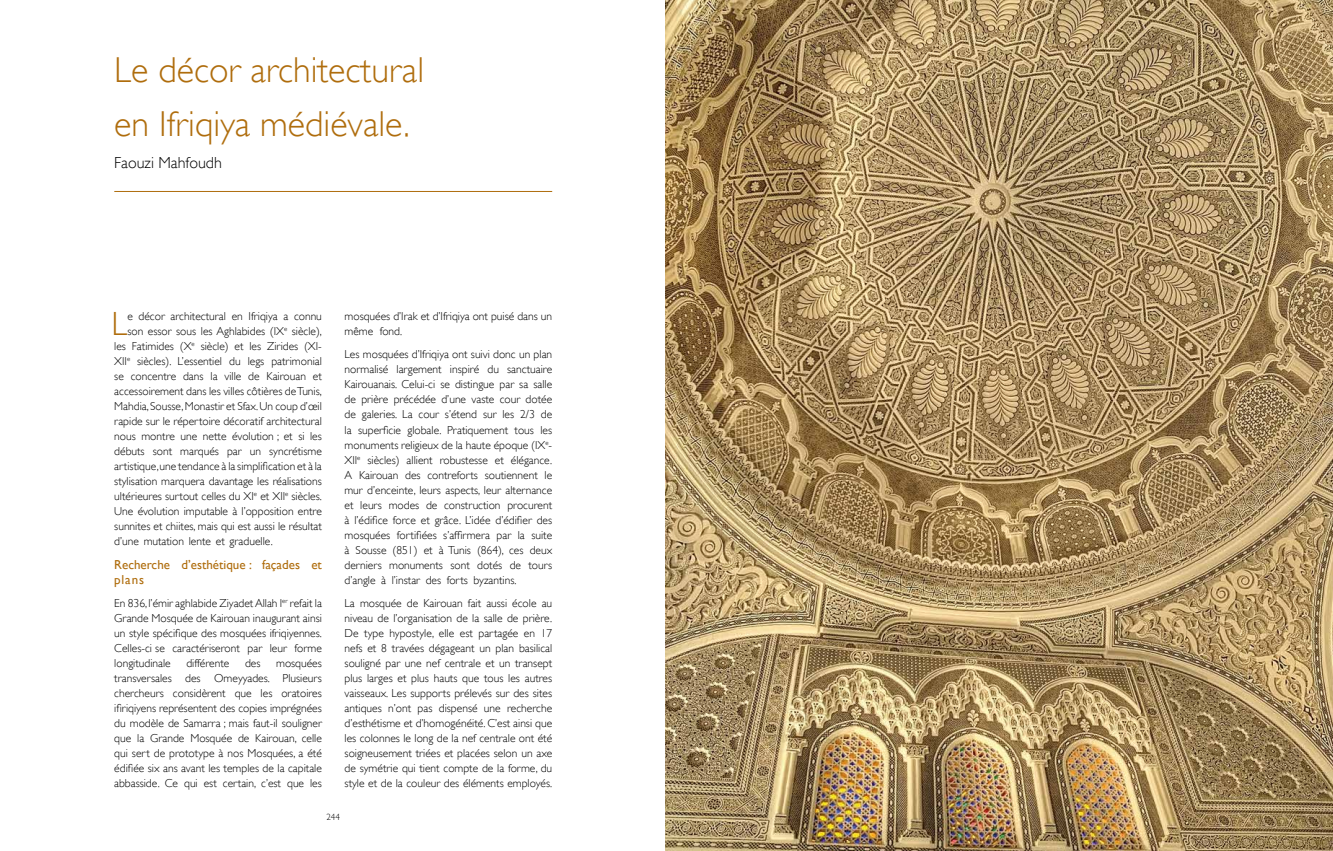
<style>
.page{position:relative;width:1333px;height:851px;background:#fff}
.page>*{position:absolute;margin:0;border:0;box-sizing:border-box;transform-origin:0 0}
.t1{font:300 36px/54px "Gill Sans";color:#af6d0d}
.t2{font:300 33.5px "Gill Sans";color:#af6d0d}
.t3{font:300 16px "Gill Sans";color:#000}
.t4{font:13px/15px "Gill Sans";color:#af6d0d}
.t5{font:300 11.5px/15px "Gill Sans";color:#000;text-align:justify}
.t6{font:300 9px "Gill Sans";color:#000}
</style>
<div class="page">
<hr style="left:114px;top:191px;width:438px;height:1px;background:#af6d0d">
<img style="left:665px;top:0;width:667px;height:850px">
<h1 class="t1" style="left:114px;top:43px;width:311px">Le décor architectural en Ifriqiya médiévale.</h1>
<h3 class="t3" style="left:114px;top:154px;width:109px">Faouzi Mahfoudh</h3>
<h2 class="t2" style="left:112px;top:304px;width:17px">L</h2>
<p class="t5" style="left:127px;top:308px;width:196px">e décor architectural en Ifriqiya a connu</p>
<p class="t5" style="left:127px;top:323px;width:196px">son essor sous les Aghlabides (IX<sup>e</sup> siècle),</p>
<p class="t5" style="left:114px;top:338px;width:209px">les Fatimides (X<sup>e</sup> siècle) et les Zirides (XI-</p>
<p class="t5" style="left:114px;top:353px;width:209px">XII<sup>e</sup> siècles). L’essentiel du legs patrimonial</p>
<p class="t5" style="left:114px;top:368px;width:209px">se concentre dans la ville de Kairouan et</p>
<p class="t5" style="left:114px;top:383px;width:209px">accessoirement dans les villes côtières de Tunis,</p>
<p class="t5" style="left:114px;top:398px;width:209px">Mahdia, Sousse, Monastir et Sfax. Un coup d’œil</p>
<p class="t5" style="left:114px;top:413px;width:209px">rapide sur le répertoire décoratif architectural</p>
<p class="t5" style="left:114px;top:428px;width:209px">nous montre une nette évolution ; et si les</p>
<p class="t5" style="left:114px;top:443px;width:209px">débuts sont marqués par un syncrétisme</p>
<p class="t5" style="left:114px;top:458px;width:209px">artistique, une tendance à la simplification et à la</p>
<p class="t5" style="left:114px;top:473px;width:209px">stylisation marquera davantage les réalisations</p>
<p class="t5" style="left:114px;top:488px;width:209px">ultérieures surtout celles du XI<sup>e</sup> et XII<sup>e</sup> siècles.</p>
<p class="t5" style="left:114px;top:503px;width:209px">Une évolution imputable à l’opposition entre</p>
<p class="t5" style="left:114px;top:518px;width:209px">sunnites et chiites, mais qui est aussi le résultat</p>
<p class="t5" style="left:114px;top:533px;width:160px">d’une mutation lente et graduelle.</p>
<p class="t4" style="left:114px;top:556px;width:209px">Recherche d’esthétique : façades et plans</p>
<p class="t5" style="left:114px;top:595px;width:209px">En 836, l’émir aghlabide Ziyadet Allah I<sup>er</sup> refait la Grande Mosquée de Kairouan inaugurant ainsi un style spécifique des mosquées ifriqiyennes.<br>Celles-ci se caractériseront par leur forme longitudinale</p>
<p class="t5" style="left:186px;top:655px;width:45px">différente</p>
<p class="t5" style="left:245px;top:655px;width:17px">des</p>
<p class="t5" style="left:114px;top:655px;width:209px;text-indent:162px">mosquées transversales des Omeyyades. Plusieurs chercheurs considèrent que les oratoires ifiriqiyens représentent des copies imprégnées du modèle de Samarra ; mais faut-il souligner que la Grande Mosquée de Kairouan, celle qui sert de prototype à nos Mosquées, a été édifiée six ans avant les temples de la capitale abbasside. Ce qui est certain, c’est que les</p>
<p class="t5" style="left:344px;top:308px;width:209px">mosquées d’Irak et d’Ifriqiya ont puisé dans un même fond.</p>
<p class="t5" style="left:344px;top:347px;width:209px">Les mosquées d’Ifriqiya ont suivi donc un plan normalisé largement inspiré du sanctuaire Kairouanais. Celui-ci se distingue par sa salle de prière précédée d’une vaste cour dotée de galeries. La cour s’étend sur les 2/3 de la superficie globale. Pratiquement tous les monuments religieux de la haute époque (IX<sup>e</sup>-XII<sup>e</sup> siècles) allient robustesse et élégance.<br>A Kairouan des contreforts soutiennent le mur d’enceinte, leurs aspects, leur alternance et leurs modes de construction procurent à l’édifice force et grâce. L’idée d’édifier des mosquées fortifiées s’affirmera par la suite à Sousse (851) et à Tunis (864), ces deux derniers monuments sont dotés de tours d’angle à l’instar des forts byzantins.</p>
<p class="t5" style="left:344px;top:595px;width:209px">La mosquée de Kairouan fait aussi école au niveau de l’organisation de la salle de prière.<br>De type hypostyle, elle est partagée en 17 nefs et 8 travées dégageant un plan basilical souligné par une nef centrale et un transept plus larges et plus hauts que tous les autres vaisseaux. Les supports prélevés sur des sites antiques n’ont pas dispensé une recherche d’esthétisme et d’homogénéité. C’est ainsi que les colonnes le long de la nef centrale ont été soigneusement triées et placées selon un axe de symétrie qui tient compte de la forme, du style et de la couleur des éléments employés.</p>
<p class="t6" style="left:326px;top:811px;width:15px">244</p>
</div>
